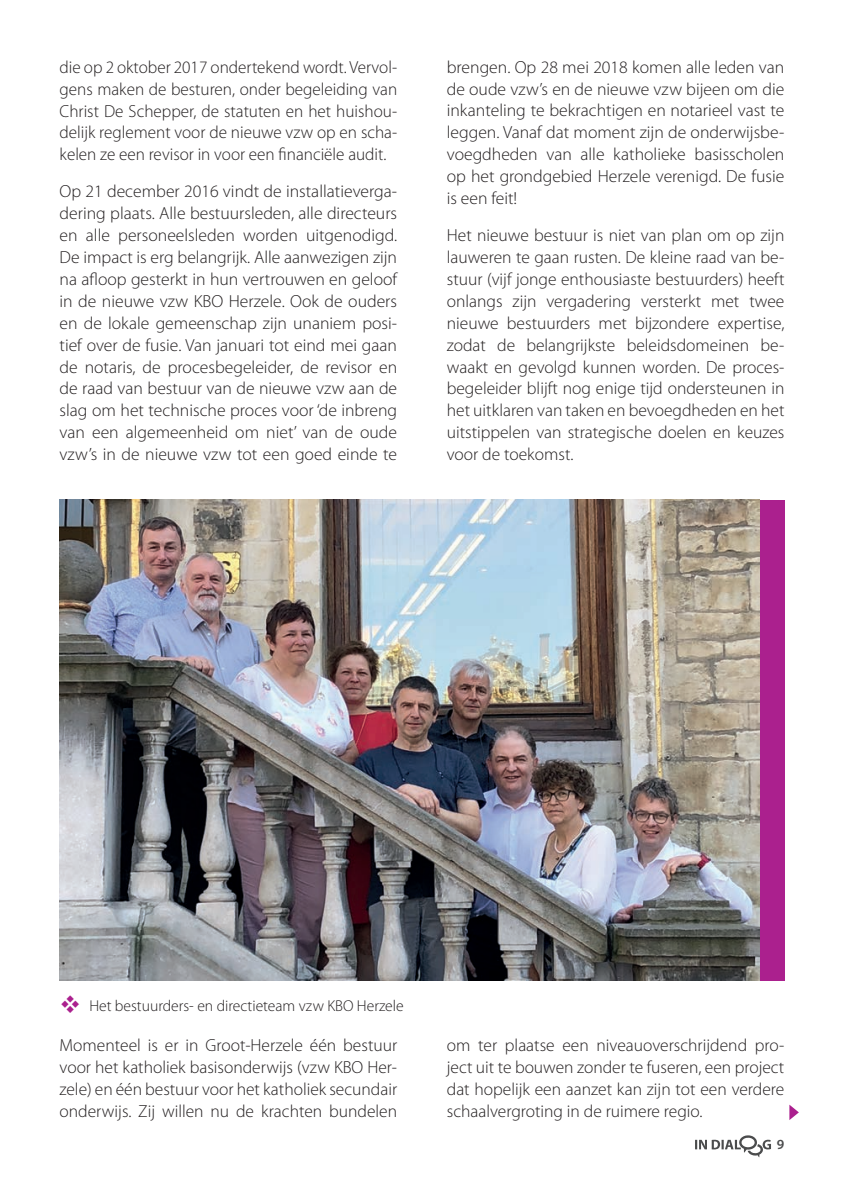
<style>
.page{position:relative;width:844px;height:1191px;background:#fff}
.page>*{position:absolute;margin:0;border:0;box-sizing:border-box;transform-origin:0 0}
.t1{font:300 17.5px/21.9px "Myriad Pro";color:#231f20;text-align:justify}
.t2{font:300 15.75px "Myriad Pro";color:#231f20}
.t3{font:600 14px "Myriad Pro";color:#4b4c4d}
</style>
<div class="page">
<svg style="left:695px;top:1135px;width:75px;height:22px"></svg>
<svg style="left:789px;top:1104px;width:9px;height:16px"></svg>
<div style="left:759px;top:500px;width:25px;height:480px;background:#ab208e"></div>
<img style="left:60px;top:500px;width:699px;height:480px">
<p class="t1" style="left:60px;top:56px;width:339px">die op 2 oktober 2017 ondertekend wordt. Vervol&shy;gens maken de besturen, onder begeleiding van Christ De Schepper, de statuten en het huishou&shy;delijk reglement voor de nieuwe vzw op en scha&shy;kelen ze een revisor in voor een financiële audit.</p>
<p class="t1" style="left:60px;top:181px;width:339px">Op 21 december 2016 vindt de installatieverga&shy;dering plaats. Alle bestuursleden, alle directeurs en alle personeelsleden worden uitgenodigd.<br>De impact is erg belangrijk. Alle aanwezigen zijn na afloop gesterkt in hun vertrouwen en geloof in de nieuwe vzw KBO Herzele. Ook de ouders en de lokale gemeenschap zijn unaniem posi&shy;tief over de fusie. Van januari tot eind mei gaan de notaris, de procesbegeleider, de revisor en de raad van bestuur van de nieuwe vzw aan de slag om het technische proces voor ‘de inbreng van een algemeenheid om niet’ van de oude vzw’s in de nieuwe vzw tot een goed einde te</p>
<p class="t1" style="left:446px;top:56px;width:339px">brengen. Op 28 mei 2018 komen alle leden van de oude vzw’s en de nieuwe vzw bijeen om die inkanteling te bekrachtigen en notarieel vast te leggen. Vanaf dat moment zijn de onderwijsbe&shy;voegdheden van alle katholieke basisscholen op het grondgebied Herzele verenigd. De fusie is een feit!</p>
<p class="t1" style="left:446px;top:224px;width:339px">Het nieuwe bestuur is niet van plan om op zijn lauweren te gaan rusten. De kleine raad van be&shy;stuur (vijf jonge enthousiaste bestuurders) heeft onlangs zijn vergadering versterkt met twee nieuwe bestuurders met bijzondere expertise, zodat de belangrijkste beleidsdomeinen be&shy;waakt en gevolgd kunnen worden. De proces&shy;begeleider blijft nog enige tijd ondersteunen in het uitklaren van taken en bevoegdheden en het uitstippelen van strategische doelen en keuzes voor de toekomst.</p>
<p class="t2" style="left:89px;top:996px;width:316px">Het bestuurders- en directieteam vzw KBO Herzele</p>
<p class="t1" style="left:60px;top:1034px;width:339px">Momenteel is er in Groot-Herzele één bestuur voor het katholiek basisonderwijs (vzw KBO Her&shy;zele) en één bestuur voor het katholiek secundair onderwijs. Zij willen nu de krachten bundelen</p>
<p class="t1" style="left:446px;top:1034px;width:339px">om ter plaatse een niveauoverschrijdend pro&shy;ject uit te bouwen zonder te fuseren, een project dat hopelijk een aanzet kan zijn tot een verdere schaalvergroting in de ruimere regio.</p>
<p class="t3" style="left:776px;top:1136px;width:9px">9</p>
</div>
